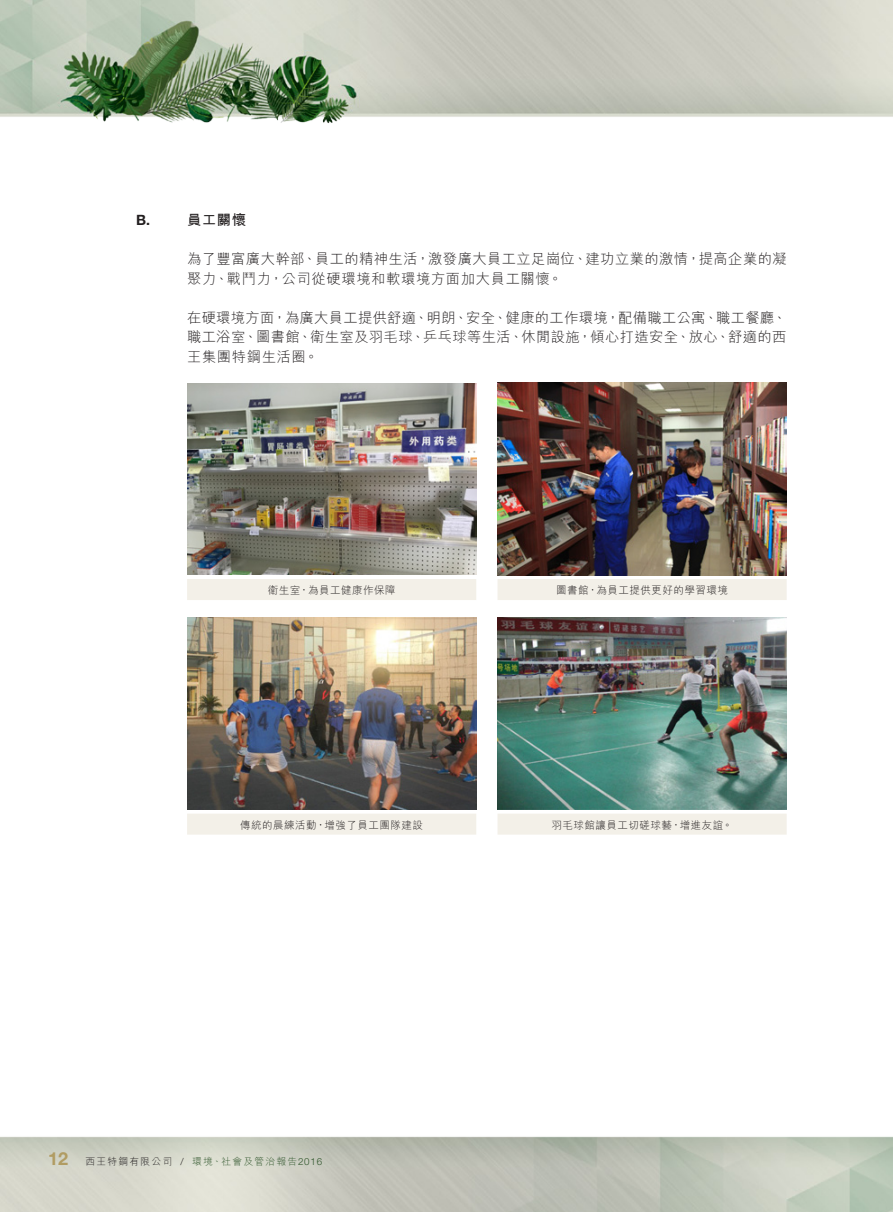
<style>
.page{position:relative;width:893px;height:1212px;background:#fff}
.page>*{position:absolute;margin:0;border:0;box-sizing:border-box;transform-origin:0 0}
.Body_Text{font:300 14.25px/19.5px "M Hei HK";letter-spacing:.035em;color:#231f20}
.Heading_3{font:700 14.25px "M Hei HK";color:#231f20}
.Heading_3-2{font:700 14.25px "Helvetica Neue LT Std";color:#231f20}
.Notes{font:300 10.5px "M Hei HK";letter-spacing:.05em;color:#231f20}
.t1{font:300 9.75px "M Hei HK";letter-spacing:.13em;color:#2f552b}
.s1{font-family:"Helvetica Neue LT Std";font-weight:700;font-size:18px;color:#b19c63}
.s2{color:#231f20}
.s3{font-family:"Helvetica Neue LT Std";color:#231f20}
.s4{font-family:"Helvetica Neue LT Std"}
</style>
<div class="page">
<img style="left:0;top:0;width:893px;height:1212px">
<div style="left:187px;top:579px;width:289px;height:21px;background:#f3f0e8"></div>
<div style="left:497px;top:579px;width:290px;height:21px;background:#f3f0e8"></div>
<img style="left:187px;top:383px;width:289px;height:191px">
<img style="left:497px;top:382px;width:290px;height:193px">
<div style="left:187px;top:814px;width:289px;height:21px;background:#f3f0e8"></div>
<div style="left:497px;top:814px;width:290px;height:21px;background:#f3f0e8"></div>
<img style="left:187px;top:618px;width:289px;height:191px">
<img style="left:497px;top:618px;width:290px;height:191px">
<p class="Heading_3-2" style="left:136px;top:211px;width:15px">B.</p>
<p class="Heading_3" style="left:187px;top:210px;width:61px">員工關懷</p>
<p class="Body_Text" style="left:187px;top:249px;width:601px">為了豐富廣大幹部、員工的精神生活，激發廣大員工立足崗位、建功立業的激情，提高企業的凝聚力、戰鬥力，公司從硬環境和軟環境方面加大員工關懷。</p>
<p class="Body_Text" style="left:187px;top:308px;width:601px;text-align:justify">在硬環境方面，為廣大員工提供舒適、明朗、安全、健康的工作環境，配備職工公寓、職工餐廳、職工浴室、圖書館、衛生室及羽毛球、乒乓球等生活、休閒設施，傾心打造安全、放心、舒適的西王集團特鋼生活圈。</p>
<p class="Notes" style="left:268px;top:585px;width:129px">衛生室，為員工健康作保障</p>
<p class="Notes" style="left:556px;top:585px;width:173px">圖書館，為員工提供更好的學習環境</p>
<p class="Notes" style="left:240px;top:819px;width:184px">傳統的晨練活動，增強了員工團隊建設</p>
<p class="Notes" style="left:552px;top:819px;width:183px">羽毛球館讓員工切磋球藝，增進友誼。</p>
<p class="t1" style="left:48px;top:1157px;width:276px"><span class="s1">12</span> <span class="s2">西王特鋼有限公司</span> <span class="s3">/</span> 環境、社會及管治報告<span class="s4">2016</span></p>
</div>
